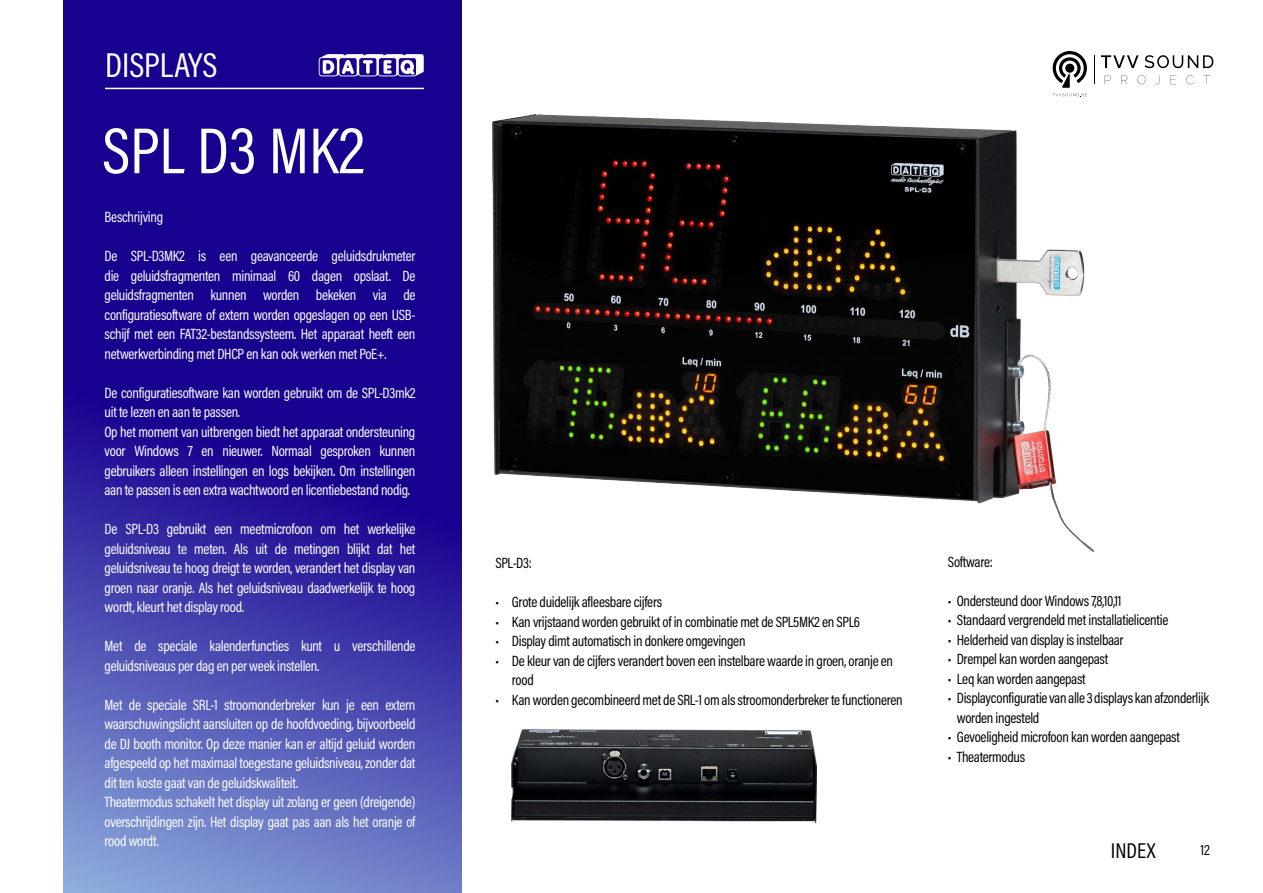
<style>
.page{position:relative;width:1263px;height:893px;background:#fff}
.page>*{position:absolute;margin:0;border:0;box-sizing:border-box;transform-origin:0 0}
.t1{font:65.7px "Acumin Pro Cond";color:#fff}
.t2{font:34.95px "Acumin Pro Cond";color:#fff}
.t3{font:21.6px "Acumin Pro Cond";color:#020203}
.t4{font:15px/19.5px "Acumin Pro Cond";letter-spacing:-.02em;color:#fff}
.t5{font:15px/19.5px "Acumin Pro Cond";letter-spacing:-.02em;color:#000}
</style>
<div class="page">
<svg style="left:64px;top:0;width:397px;height:893px;background:#31269f"></svg>
<svg style="left:1052px;top:51px;width:35px;height:46px"></svg>
<svg style="left:1100px;top:55px;width:113px;height:29px"></svg>
<hr style="left:105px;top:88px;width:319px;height:1px;background:#fff">
<svg style="left:319px;top:54px;width:105px;height:22px"></svg>
<img style="left:492px;top:114px;width:602px;height:437px">
<img style="left:511px;top:729px;width:305px;height:93px">
<h2 class="t2" style="left:105px;top:42px;width:114px">DISPLAYS</h2>
<h1 class="t1" style="left:102px;top:108px;width:264px">SPL D3 MK2</h1>
<p class="t4" style="left:105px;top:207px;width:60px">Beschrijving</p>
<p class="t4" style="left:105px;top:246px;width:312px;text-align:justify">De SPL-D3MK2 is een geavanceerde geluidsdrukmeter die geluidsfragmenten minimaal 60 dagen opslaat. De geluidsfragmenten kunnen worden bekeken via de configuratiesoftware of extern worden opgeslagen op een USB&shy;schijf met een FAT32-bestandssysteem. Het apparaat heeft een netwerkverbinding met DHCP en kan ook werken met PoE+.</p>
<p class="t4" style="left:105px;top:383px;width:312px">De configuratiesoftware kan worden gebruikt om de SPL-D3mk2 uit te lezen en aan te passen.<br>Op het moment van uitbrengen biedt het apparaat ondersteuning voor Windows 7 en nieuwer. Normaal gesproken kunnen gebruikers alleen instellingen en logs bekijken. Om instellingen aan te passen is een extra wachtwoord en licentiebestand nodig.</p>
<p class="t4" style="left:105px;top:519px;width:312px;text-align:justify">De SPL-D3 gebruikt een meetmicrofoon om het werkelijke geluidsniveau te meten. Als uit de metingen blijkt dat het geluidsniveau te hoog dreigt te worden, verandert het display van groen naar oranje. Als het geluidsniveau daadwerkelijk te hoog wordt, kleurt het display rood.</p>
<p class="t4" style="left:105px;top:636px;width:312px">Met de speciale kalenderfuncties kunt u verschillende geluidsniveaus per dag en per week instellen.</p>
<p class="t4" style="left:105px;top:695px;width:312px">Met de speciale SRL-1 stroomonderbreker kun je een extern waarschuwingslicht aansluiten op de hoofdvoeding, bijvoorbeeld de DJ booth monitor. Op deze manier kan er altijd geluid worden afgespeeld op het maximaal toegestane geluidsniveau, zonder dat dit ten koste gaat van de geluidskwaliteit.<br>Theatermodus schakelt het display uit zolang er geen (dreigende) overschrijdingen zijn. Het display gaat pas aan als het oranje of rood wordt.</p>
<p class="t5" style="left:495px;top:553px;width:38px">SPL-D3:</p>
<p class="t5" style="left:495px;top:592px;width:168px">• Grote duidelijk afleesbare cijfers</p>
<p class="t5" style="left:495px;top:611px;width:366px">• Kan vrijstaand worden gebruikt of in combinatie met de SPL5MK2 en SPL6</p>
<p class="t5" style="left:495px;top:631px;width:252px">• Display dimt automatisch in donkere omgevingen</p>
<p class="t5" style="left:512px;top:650px;width:383px;text-indent:-16px">• De kleur van de cijfers verandert boven een instelbare waarde in groen, oranje en rood</p>
<p class="t5" style="left:495px;top:689px;width:409px">• Kan worden gecombineerd met de SRL-1 om als stroomonderbreker te functioneren</p>
<p class="t5" style="left:948px;top:552px;width:46px">Software:</p>
<p class="t5" style="left:948px;top:591px;width:175px">• Ondersteund door Windows 7,8,10,11</p>
<p class="t5" style="left:948px;top:610px;width:222px">• Standaard vergrendeld met installatielicentie</p>
<p class="t5" style="left:948px;top:630px;width:177px">• Helderheid van display is instelbaar</p>
<p class="t5" style="left:948px;top:649px;width:162px">• Drempel kan worden aangepast</p>
<p class="t5" style="left:948px;top:669px;width:139px">• Leq kan worden aangepast</p>
<p class="t5" style="left:957px;top:688px;width:254px;text-indent:-9px">• Displayconfiguratie van alle 3 displays kan afzonderlijk worden ingesteld</p>
<p class="t5" style="left:948px;top:727px;width:234px">• Gevoeligheid microfoon kan worden aangepast</p>
<p class="t5" style="left:948px;top:747px;width:79px">• Theatermodus</p>
<h3 class="t3" style="left:1111px;top:837px;width:46px">INDEX</h3>
<p class="t5" style="left:1200px;top:840px;width:11px">12</p>
</div>
